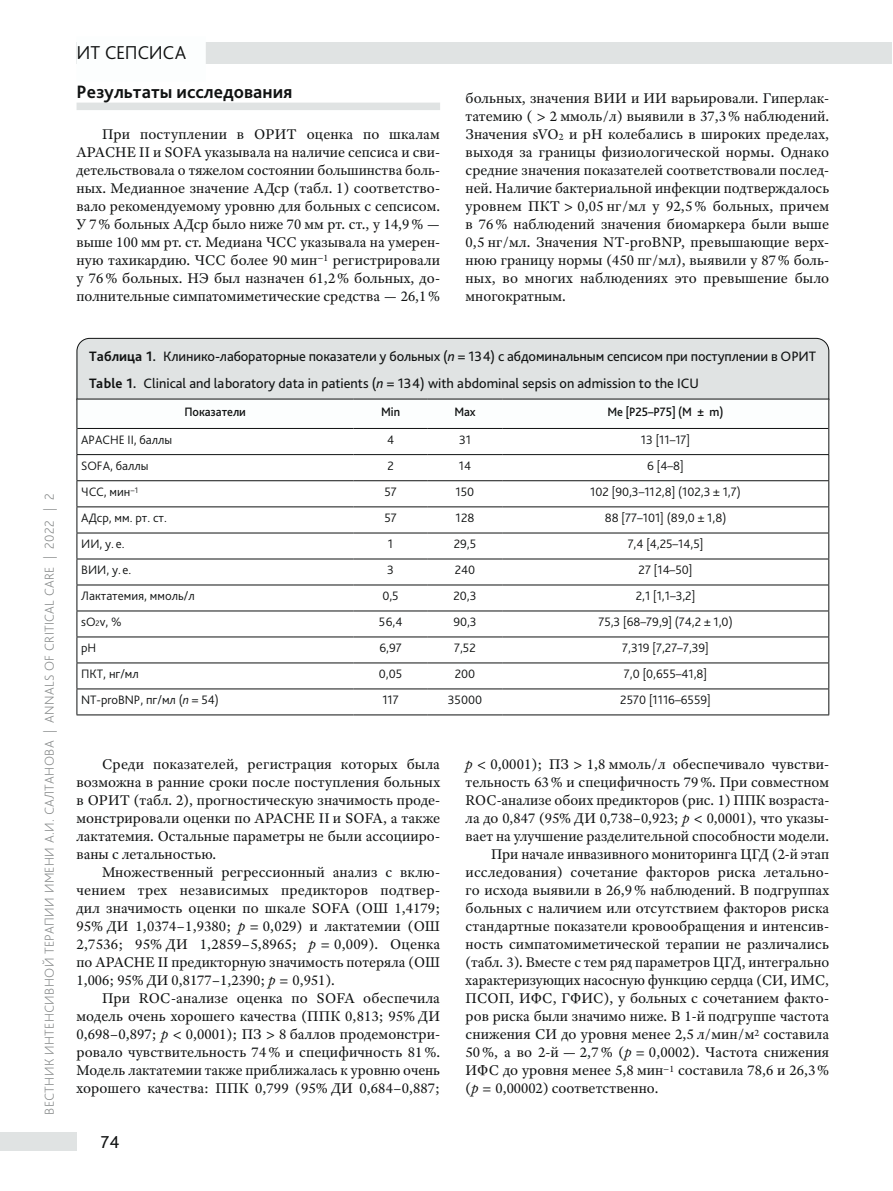
<style>
.page{position:relative;width:893px;height:1191px;background:#fff}
.page>*{position:absolute;margin:0;border:0;box-sizing:border-box;transform-origin:0 0}
.t1{font:300 19.5px "Bliss Pro";letter-spacing:-.005em;color:#101212}
.Заголовок1{font:700 18.75px "Bliss Pro";color:#101212}
.t2{font:18px "Bliss Pro";color:#101212}
.Основной_текст{font:15px/18px "Adobe Text Pro";color:#101212;text-align:justify}
.Таблица_ИмяRU{font:14.25px "Bliss Pro";letter-spacing:-.01em;color:#101212}
.Таблица_ИмяEN{font:14.25px "Bliss Pro";color:#101212}
.t3{font:200 13.5px "Bliss Pro";letter-spacing:.025em;color:#7e8181}
.Таблица_текст__C{font:300 12.75px "Bliss Pro";color:#101212}
.Таблица_текст__L{font:300 12.75px "Bliss Pro";color:#101212}
.Таблица_Шапка{font:500 12.75px "Bliss Pro";letter-spacing:-.005em;color:#101212;scale:.95 1}
.s1{font-size:9.75px}
.s2{font-weight:700}
.s3{font-style:italic}
.s4{font-size:8.25px}
</style>
<div class="page">
<div style="left:0;top:1132px;width:77px;height:18px;background:#e0e3e3"></div>
<div style="left:77px;top:44px;width:815px;height:20px;background:#e0e3e3"></div>
<div style="left:77px;top:42px;width:815px;height:20px;background:#e0e3e3"></div>
<div style="left:77px;top:36px;width:129px;height:45px;background:#fcfefe"></div>
<div style="left:77px;top:103px;width:363px;height:7px;background:#e0e3e3"></div>
<div style="left:76px;top:337px;width:754px;height:64px;background:#e0e3e3"></div>
<svg style="left:77px;top:399px;width:752px;height:315px"></svg>
<hr style="left:77px;top:714px;width:276px;height:1px;background:#101212">
<hr style="left:353px;top:714px;width:75px;height:1px;background:#101212">
<hr style="left:428px;top:714px;width:74px;height:1px;background:#101212">
<hr style="left:502px;top:714px;width:327px;height:1px;background:#101212">
<p class="t3" style="left:41px;top:1114px;width:623px;rotate:-90deg">ВЕСТНИК ИНТЕНСИВНОЙ ТЕРАПИИ ИМЕНИ А.И. САЛТАНОВА | ANNALS OF CRITICAL CARE | 2022 | 2</p>
<h1 class="t1" style="left:77px;top:40px;width:111px">ИТ СЕПСИСА</h1>
<p class="Заголовок1" style="left:77px;top:80px;width:217px">Результаты исследования</p>
<p class="Основной_текст" style="left:77px;top:125px;width:365px;text-indent:26px">При поступлении в ОРИТ оценка по шкалам APACHE II и SOFA указывала на наличие сепсиса и сви&shy;детельствовала о тяжелом состоянии большинства боль&shy;ных. Медианное значение АДср (табл. 1) соответство&shy;вало рекомендуемому уровню для больных с сепсисом.<br>У 7% больных АДср было ниже 70 мм рт. ст., у 14,9% — выше 100 мм рт. ст. Медиана ЧСС указывала на умерен&shy;ную тахикардию. ЧСС более 90 мин<sup>−1</sup> регистрировали у 76% больных. НЭ был назначен 61,2% больных, до&shy;полнительные симпатомиметические средства — 26,1%</p>
<p class="Основной_текст" style="left:466px;top:89px;width:365px;text-align:left">больных, значения ВИИ и ИИ варьировали. Гиперлак&shy;татемию ( &gt; 2 ммоль/л) выявили в 37,3% наблюдений.<br>Значения sVO<span class="s1">2</span> и pH колебались в широких пределах, выходя за границы физиологической нормы. Однако средние значения показателей соответствовали послед-- ней. Наличие бактериальной инфекции подтверждалось уровнем ПКТ &gt; 0,05 нг/мл у 92,5% больных, причем в 76% наблюдений значения биомаркера были выше 0,5 нг/мл. Значения NT-proBNP, превышающие верх&shy;нюю границу нормы (450 пг/мл), выявили у 87% боль&shy;ных, во многих наблюдениях это превышение было многократным.</p>
<p class="Таблица_ИмяRU" style="left:89px;top:348px;width:728px"><span class="s2">Таблица 1.</span> Клинико-лабораторные показатели у больных (<span class="s3">n</span> = 134) с абдоминальным сепсисом при поступлении в ОРИТ</p>
<p class="Таблица_ИмяEN" style="left:89px;top:374px;width:611px"><span class="s2">Table 1.</span> Clinical and laboratory data in patients (<span class="s3">n</span> = 134) with abdominal sepsis on admission to the ICU</p>
<p class="Таблица_Шапка" style="left:184px;top:404px;width:66px">Показатели</p>
<p class="Таблица_Шапка" style="left:381px;top:404px;width:21px">Min</p>
<p class="Таблица_Шапка" style="left:454px;top:404px;width:24px">Max</p>
<p class="Таблица_Шапка" style="left:607px;top:404px;width:124px">Me [P25–P75] (M ± m)</p>
<p class="Таблица_текст__L" style="left:81px;top:431px;width:93px">APACHE II, баллы</p>
<p class="Таблица_текст__C" style="left:387px;top:431px;width:8px">4</p>
<p class="Таблица_текст__C" style="left:459px;top:431px;width:13px">31</p>
<p class="Таблица_текст__C" style="left:641px;top:431px;width:51px">13 [11–17]</p>
<p class="Таблица_текст__L" style="left:81px;top:457px;width:69px">SOFA, баллы</p>
<p class="Таблица_текст__C" style="left:387px;top:457px;width:8px">2</p>
<p class="Таблица_текст__C" style="left:459px;top:457px;width:14px">14</p>
<p class="Таблица_текст__C" style="left:647px;top:457px;width:38px">6 [4–8]</p>
<p class="Таблица_текст__L" style="left:81px;top:483px;width:59px">ЧСС, мин<sup>−1</sup></p>
<p class="Таблица_текст__C" style="left:384px;top:483px;width:14px">57</p>
<p class="Таблица_текст__C" style="left:456px;top:483px;width:20px">150</p>
<p class="Таблица_текст__C" style="left:590px;top:483px;width:152px">102 [90,3–112,8] (102,3 ± 1,7)</p>
<p class="Таблица_текст__L" style="left:81px;top:510px;width:87px">АДср, мм. рт. ст.</p>
<p class="Таблица_текст__C" style="left:384px;top:510px;width:14px">57</p>
<p class="Таблица_текст__C" style="left:455px;top:510px;width:21px">128</p>
<p class="Таблица_текст__C" style="left:605px;top:510px;width:123px">88 [77–101] (89,0 ± 1,8)</p>
<p class="Таблица_текст__L" style="left:81px;top:536px;width:45px">ИИ, у. е.</p>
<p class="Таблица_текст__C" style="left:388px;top:536px;width:7px">1</p>
<p class="Таблица_текст__C" style="left:454px;top:536px;width:24px">29,5</p>
<p class="Таблица_текст__C" style="left:628px;top:536px;width:77px">7,4 [4,25–14,5]</p>
<p class="Таблица_текст__L" style="left:81px;top:562px;width:52px">ВИИ, у. е.</p>
<p class="Таблица_текст__C" style="left:387px;top:562px;width:8px">3</p>
<p class="Таблица_текст__C" style="left:455px;top:562px;width:22px">240</p>
<p class="Таблица_текст__C" style="left:639px;top:562px;width:55px">27 [14–50]</p>
<p class="Таблица_текст__L" style="left:81px;top:588px;width:115px">Лактатемия, ммоль/л</p>
<p class="Таблица_текст__C" style="left:382px;top:588px;width:18px">0,5</p>
<p class="Таблица_текст__C" style="left:453px;top:588px;width:25px">20,3</p>
<p class="Таблица_текст__C" style="left:636px;top:588px;width:61px">2,1 [1,1–3,2]</p>
<p class="Таблица_текст__L" style="left:81px;top:614px;width:42px">sO<span class="s4">2</span>v, %</p>
<p class="Таблица_текст__C" style="left:379px;top:614px;width:25px">56,4</p>
<p class="Таблица_текст__C" style="left:453px;top:614px;width:25px">90,3</p>
<p class="Таблица_текст__C" style="left:598px;top:614px;width:136px">75,3 [68–79,9] (74,2 ± 1,0)</p>
<p class="Таблица_текст__L" style="left:81px;top:640px;width:17px">рН</p>
<p class="Таблица_текст__C" style="left:379px;top:640px;width:24px">6,97</p>
<p class="Таблица_текст__C" style="left:454px;top:640px;width:23px">7,52</p>
<p class="Таблица_текст__C" style="left:622px;top:640px;width:88px">7,319 [7,27–7,39]</p>
<p class="Таблица_текст__L" style="left:81px;top:666px;width:59px">ПКТ, нг/мл</p>
<p class="Таблица_текст__C" style="left:379px;top:666px;width:25px">0,05</p>
<p class="Таблица_текст__C" style="left:455px;top:666px;width:22px">200</p>
<p class="Таблица_текст__C" style="left:624px;top:666px;width:85px">7,0 [0,655–41,8]</p>
<p class="Таблица_текст__L" style="left:81px;top:692px;width:139px">NT-proBNP, пг/мл (<span class="s3">n</span> = 54)</p>
<p class="Таблица_текст__C" style="left:382px;top:692px;width:18px">117</p>
<p class="Таблица_текст__C" style="left:448px;top:692px;width:36px">35000</p>
<p class="Таблица_текст__C" style="left:620px;top:692px;width:92px">2570 [1116–6559]</p>
<p class="Основной_текст" style="left:77px;top:755px;width:365px;text-indent:26px">Среди показателей, регистрация которых была возможна в ранние сроки после поступления больных в ОРИТ (табл. 2), прогностическую значимость проде&shy;монстрировали оценки по APACHE II и SOFA, а также лактатемия. Остальные параметры не были ассоцииро&shy;ваны с летальностью.</p>
<p class="Основной_текст" style="left:77px;top:863px;width:365px;text-indent:26px">Множественный регрессионный анализ с вклю&shy;чением трех независимых предикторов подтвер&shy;дил значимость оценки по шкале SOFA (ОШ 1,4179; 95% ДИ 1,0374–1,9380; <span class="s3">р</span> = 0,029) и лактатемии (ОШ 2,7536; 95% ДИ 1,2859<span class="s3">–</span>5,8965; <span class="s3">р</span> = 0,009). Оценка по APACHE II предикторную значимость потеряла (ОШ 1,006; 95% ДИ 0,8177<span class="s3">–</span>1,2390; <span class="s3">р</span> = 0,951).</p>
<p class="Основной_текст" style="left:77px;top:989px;width:365px;text-indent:26px">При ROC-анализе оценка по SOFA обеспечила модель очень хорошего качества (ППК 0,813; 95% ДИ 0,698–0,897; <span class="s3">р</span> &lt; 0,0001); ПЗ &gt; 8 баллов продемонстри&shy;ровало чувствительность 74% и специфичность 81%.<br>Модель лактатемии также приближалась к уровню очень хорошего качества: ППК 0,799 (95% ДИ 0,684–0,887;</p>
<p class="t2" style="left:101px;top:1131px;width:20px">74</p>
<p class="Основной_текст" style="left:466px;top:755px;width:365px"><span class="s3">р</span> &lt; 0,0001); ПЗ &gt; 1,8 ммоль/л обеспечивало чувстви&shy;тельность 63% и специфичность 79%. При совместном ROC-анализе обоих предикторов (рис. 1) ППК возраста&shy;ла до 0,847 (95% ДИ 0,738–0,923; <span class="s3">р</span> &lt; 0,0001), что указы&shy;вает на улучшение разделительной способности модели.</p>
<p class="Основной_текст" style="left:466px;top:845px;width:365px;text-indent:26px">При начале инвазивного мониторинга ЦГД (2-й этап исследования) сочетание факторов риска летально&shy;го исхода выявили в 26,9% наблюдений. В подгруппах больных с наличием или отсутствием факторов риска стандартные показатели кровообращения и интенсив&shy;ность симпатомиметической терапии не различались (табл. 3). Вместе с тем ряд параметров ЦГД, интегрально характеризующих насосную функцию сердца (СИ, ИМС, ПСОП, ИФС, ГФИС), у больных с сочетанием факто&shy;ров риска были значимо ниже. В 1-й подгруппе частота снижения СИ до уровня менее 2,5 л/мин/м<sup>2</sup> составила 50%, а во 2-й — 2,7% (<span class="s3">р</span> = 0,0002). Частота снижения ИФС до уровня менее 5,8 мин<sup>−1</sup> составила 78,6 и 26,3% (<span class="s3">р</span> = 0,00002) соответственно.</p>
</div>
